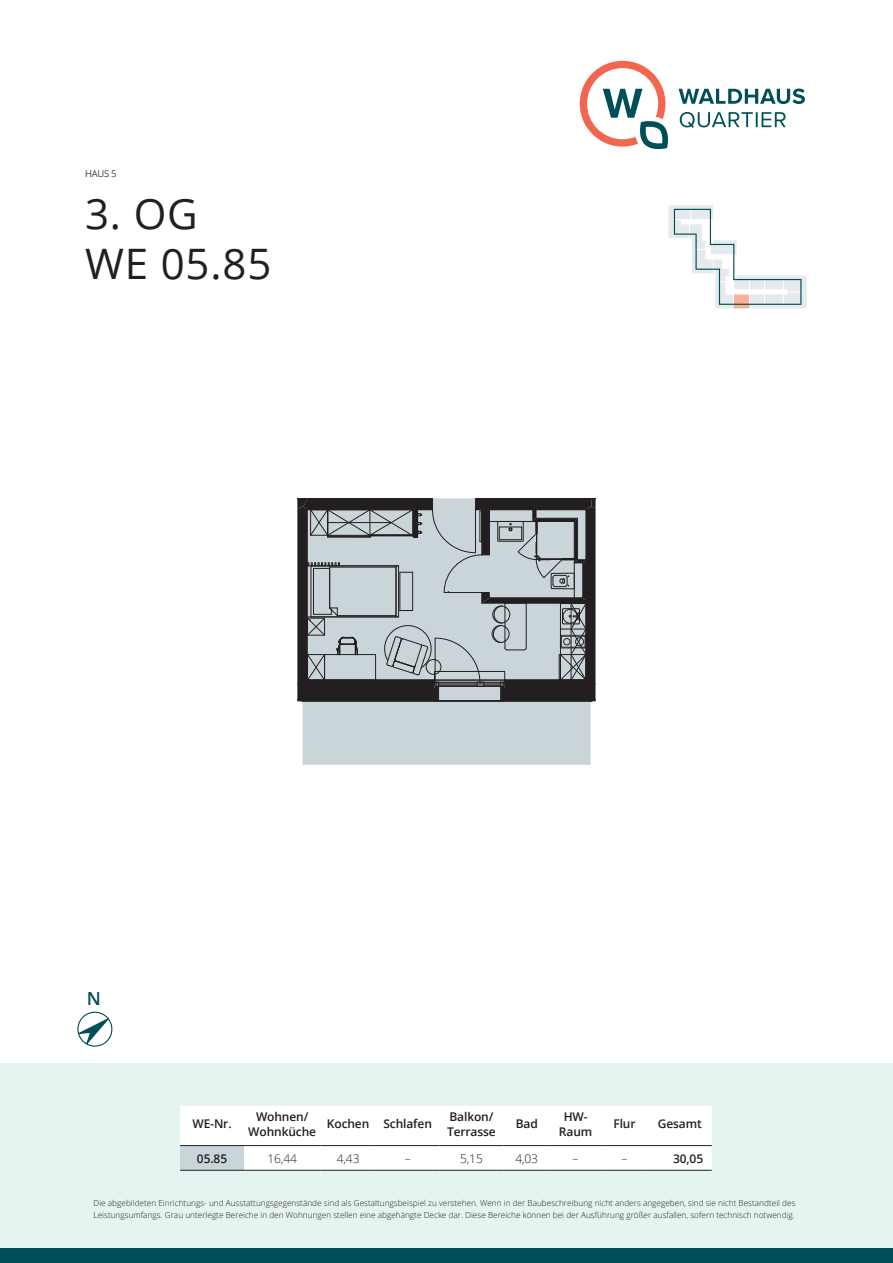
<style>
.page{position:relative;width:893px;height:1263px;background:#fff}
.page>*{position:absolute;margin:0;border:0;box-sizing:border-box;transform-origin:0 0}
.t1{font:42px/50.4px "Open Sans";letter-spacing:.02em;color:#231f20}
.t2{font:600 18px "Open Sans";color:#004e56}
.t3{font:600 12px/15px "Open Sans";letter-spacing:-.01em;color:#231f20;text-align:center}
.t4{font:300 12px "Open Sans";letter-spacing:-.01em;color:#231f20}
.t5{font:9.45px "Open Sans";color:#3e3e3f}
.t6{font:300 8.25px/12px "Open Sans";color:#231f20}
</style>
<div class="page">
<div style="left:0;top:1063px;width:893px;height:200px;background:#e6f4f1"></div>
<div style="left:0;top:1248px;width:893px;height:15px;background:#004e56"></div>
<svg style="left:680px;top:112px;width:106px;height:16px"></svg>
<svg style="left:679px;top:89px;width:126px;height:15px"></svg>
<svg style="left:580px;top:61px;width:88px;height:89px"></svg>
<svg style="left:77px;top:1011px;width:36px;height:36px"></svg>
<div style="left:180px;top:1106px;width:532px;height:64px;background:#fff"></div>
<div style="left:180px;top:1145px;width:64px;height:25px;background:#cad5da"></div>
<hr style="left:180px;top:1145px;width:64px;height:1px;background:#231f20">
<hr style="left:180px;top:1170px;width:64px;height:1px;background:#231f20">
<hr style="left:244px;top:1145px;width:76px;height:1px;background:#231f20">
<hr style="left:320px;top:1145px;width:56px;height:1px;background:#231f20">
<hr style="left:376px;top:1145px;width:64px;height:1px;background:#231f20">
<hr style="left:440px;top:1145px;width:63px;height:1px;background:#231f20">
<hr style="left:503px;top:1145px;width:47px;height:1px;background:#231f20">
<hr style="left:550px;top:1145px;width:51px;height:1px;background:#231f20">
<hr style="left:601px;top:1145px;width:47px;height:1px;background:#231f20">
<hr style="left:648px;top:1145px;width:64px;height:1px;background:#231f20">
<hr style="left:244px;top:1170px;width:76px;height:1px;background:#231f20">
<hr style="left:320px;top:1170px;width:56px;height:1px;background:#231f20">
<hr style="left:376px;top:1170px;width:64px;height:1px;background:#231f20">
<hr style="left:440px;top:1170px;width:63px;height:1px;background:#231f20">
<hr style="left:503px;top:1170px;width:47px;height:1px;background:#231f20">
<hr style="left:550px;top:1170px;width:51px;height:1px;background:#231f20">
<hr style="left:601px;top:1170px;width:47px;height:1px;background:#231f20">
<hr style="left:648px;top:1170px;width:64px;height:1px;background:#231f20">
<svg style="left:669px;top:205px;width:138px;height:103px"></svg>
<svg style="left:297px;top:498px;width:298px;height:267px;background:#a3abaf"></svg>
<hr style="left:435px;top:638px;width:1px;height:45px;background:#231f20">
<p class="t5" style="left:85px;top:167px;width:33px">HAUS 5</p>
<h1 class="t1" style="left:85px;top:187px;width:188px">3. OG<br>WE 05.85</h1>
<h2 class="t2" style="left:87px;top:986px;width:16px">N</h2>
<h3 class="t3" style="left:192px;top:1116px;width:41px">WE-Nr.</h3>
<h3 class="t3" style="left:248px;top:1108px;width:69px">Wohnen/<br>Wohnküche</h3>
<h3 class="t3" style="left:327px;top:1116px;width:107px">Kochen Schlafen</h3>
<h3 class="t3" style="left:447px;top:1108px;width:50px;text-align:left">Balkon/<br>Terrasse</h3>
<h3 class="t3" style="left:516px;top:1116px;width:24px">Bad</h3>
<h3 class="t3" style="left:559px;top:1108px;width:35px">HW-<br>Raum</h3>
<h3 class="t3" style="left:613px;top:1116px;width:24px">Flur</h3>
<h3 class="t3" style="left:658px;top:1116px;width:46px">Gesamt</h3>
<h3 class="t3" style="left:197px;top:1150px;width:32px">05.85</h3>
<h3 class="t4" style="left:267px;top:1150px;width:31px">16,44</h3>
<h3 class="t4" style="left:337px;top:1150px;width:24px">4,43</h3>
<h3 class="t4" style="left:405px;top:1150px;width:7px">–</h3>
<h3 class="t4" style="left:460px;top:1150px;width:24px">5,15</h3>
<h3 class="t4" style="left:515px;top:1150px;width:24px">4,03</h3>
<h3 class="t4" style="left:573px;top:1150px;width:7px">–</h3>
<h3 class="t4" style="left:621px;top:1150px;width:7px">–</h3>
<h3 class="t3" style="left:673px;top:1150px;width:32px">30,05</h3>
<p class="t6" style="left:94px;top:1196px;width:703px">Die abgebildeten Einrichtungs- und Ausstattungsgegenstände sind als Gestaltungsbeispiel zu verstehen. Wenn in der Baubeschreibung nicht anders angegeben, sind sie nicht Bestandteil des<br>Leistungsumfangs. Grau unterlegte Bereiche in den Wohnungen stellen eine abgehängte Decke dar. Diese Bereiche können bei der Ausführung größer ausfallen, sofern technisch notwendig.</p>
</div>
